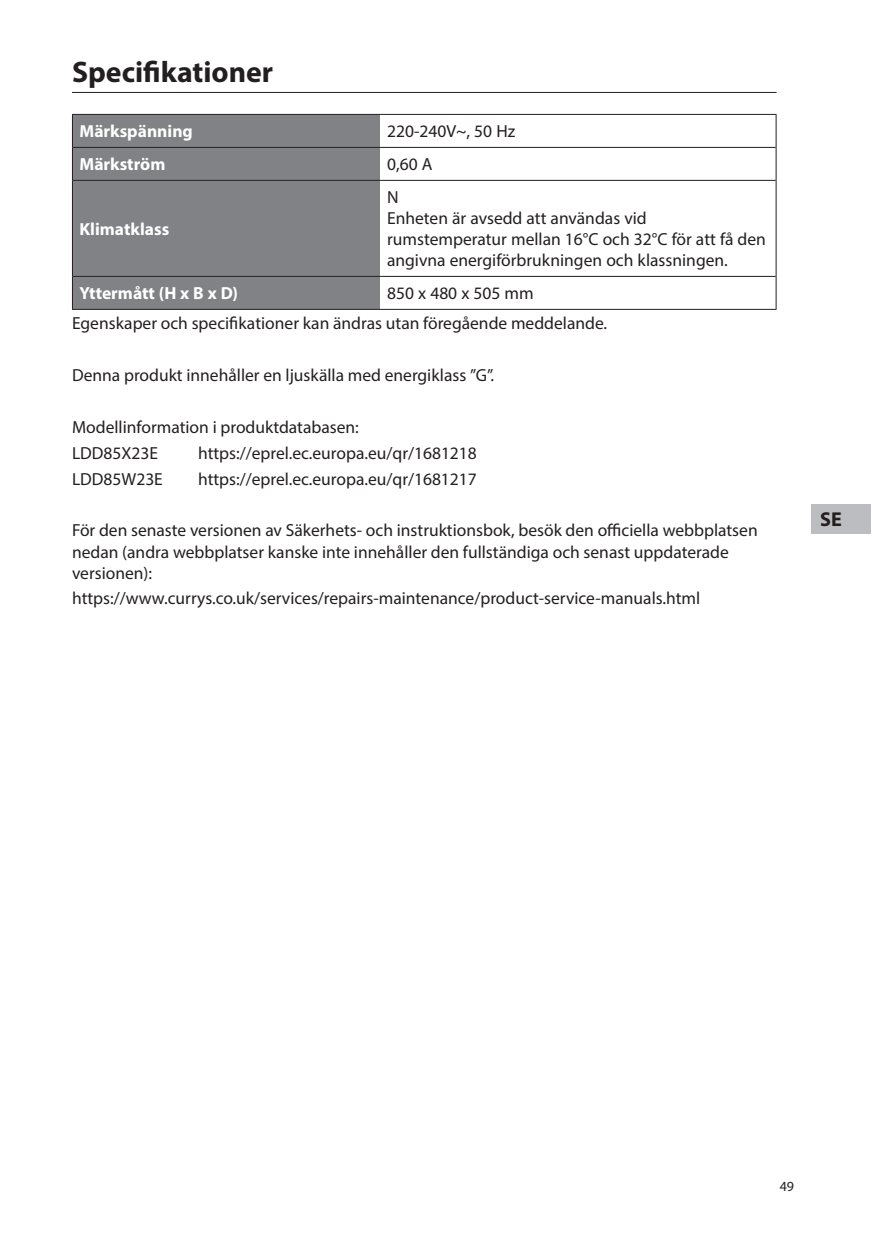
<style>
.page{position:relative;width:872px;height:1239px;background:#fff}
.page>*{position:absolute;margin:0;border:0;box-sizing:border-box;transform-origin:0 0}
.t1{font:700 29.75px "Myriad Pro";color:#231f20}
.t2{font:700 20.12px "Myriad Pro";color:#231f20}
.t3{font:17.5px/21px "Myriad Pro";color:#231f20}
.t4{font:700 17.5px "Myriad Pro";color:#fff}
.t5{font:14px "Myriad Pro";color:#231f20}
</style>
<div class="page">
<div style="left:811px;top:504px;width:60px;height:29px;background:#bcbdc0"></div>
<hr style="left:72px;top:92px;width:704px;height:1px;background:#231f20">
<div style="left:73px;top:115px;width:307px;height:32px;background:#808285"></div>
<svg style="left:380px;top:115px;width:396px;height:32px"></svg>
<div style="left:73px;top:148px;width:307px;height:161px;background:#808285"></div>
<svg style="left:380px;top:148px;width:396px;height:161px"></svg>
<hr style="left:72px;top:180px;width:1px;height:96px;background:#231f20">
<hr style="left:776px;top:180px;width:1px;height:96px;background:#231f20">
<hr style="left:72px;top:115px;width:1px;height:32px;background:#231f20">
<hr style="left:776px;top:115px;width:1px;height:32px;background:#231f20">
<hr style="left:72px;top:147px;width:1px;height:33px;background:#231f20">
<hr style="left:73px;top:147px;width:307px;height:1px;background:#231f20">
<hr style="left:776px;top:147px;width:1px;height:33px;background:#231f20">
<hr style="left:380px;top:147px;width:396px;height:1px;background:#231f20">
<hr style="left:72px;top:276px;width:1px;height:33px;background:#231f20">
<hr style="left:73px;top:180px;width:307px;height:1px;background:#231f20">
<hr style="left:73px;top:276px;width:307px;height:1px;background:#231f20">
<hr style="left:72px;top:309px;width:308px;height:1px;background:#231f20">
<hr style="left:776px;top:276px;width:1px;height:33px;background:#231f20">
<hr style="left:380px;top:180px;width:396px;height:1px;background:#231f20">
<hr style="left:380px;top:276px;width:396px;height:1px;background:#231f20">
<hr style="left:380px;top:309px;width:396px;height:1px;background:#231f20">
<hr style="left:72px;top:114px;width:308px;height:1px;background:#231f20">
<hr style="left:380px;top:114px;width:396px;height:1px;background:#231f20">
<h1 class="t1" style="left:72px;top:53px;width:203px">Specifikationer</h1>
<p class="t4" style="left:80px;top:120px;width:115px">Märkspänning</p>
<p class="t3" style="left:387px;top:121px;width:130px">220-240V~, 50 Hz</p>
<p class="t4" style="left:80px;top:153px;width:87px">Märkström</p>
<p class="t3" style="left:387px;top:154px;width:47px">0,60 A</p>
<p class="t4" style="left:80px;top:218px;width:91px">Klimatklass</p>
<p class="t3" style="left:387px;top:187px;width:380px">N<br>Enheten är avsedd att användas vid rumstemperatur mellan 16°C och 32°C för att få den angivna energiförbrukningen och klassningen.</p>
<p class="t4" style="left:80px;top:282px;width:160px">Yttermått (H x B x D)</p>
<p class="t3" style="left:72px;top:279px;width:537px;line-height:29.2px;text-indent:315px">850 x 480 x 505 mm<br>Egenskaper och specifikationer kan ändras utan föregående meddelande.</p>
<p class="t3" style="left:72px;top:364px;width:424px">Denna produkt innehåller en ljuskälla med energiklass ”G”.</p>
<p class="t3" style="left:72px;top:413px;width:288px;line-height:25.9px">Modellinformation i produktdatabasen:<br>LDD85X23E</p>
<p class="t3" style="left:198px;top:442px;width:280px">https://eprel.ec.europa.eu/qr/1681218</p>
<p class="t3" style="left:72px;top:468px;width:92px">LDD85W23E</p>
<p class="t3" style="left:198px;top:468px;width:280px">https://eprel.ec.europa.eu/qr/1681217</p>
<p class="t3" style="left:72px;top:520px;width:687px">För den senaste versionen av Säkerhets- och instruktionsbok, besök den officiella webbplatsen nedan (andra webbplatser kanske inte innehåller den fullständiga och senast uppdaterade versionen):</p>
<p class="t3" style="left:72px;top:588px;width:630px">https://www.currys.co.uk/services/repairs-maintenance/product-service-manuals.html</p>
<p class="t2" style="left:820px;top:505px;width:23px">SE</p>
<p class="t5" style="left:780px;top:1177px;width:16px">49</p>
</div>
